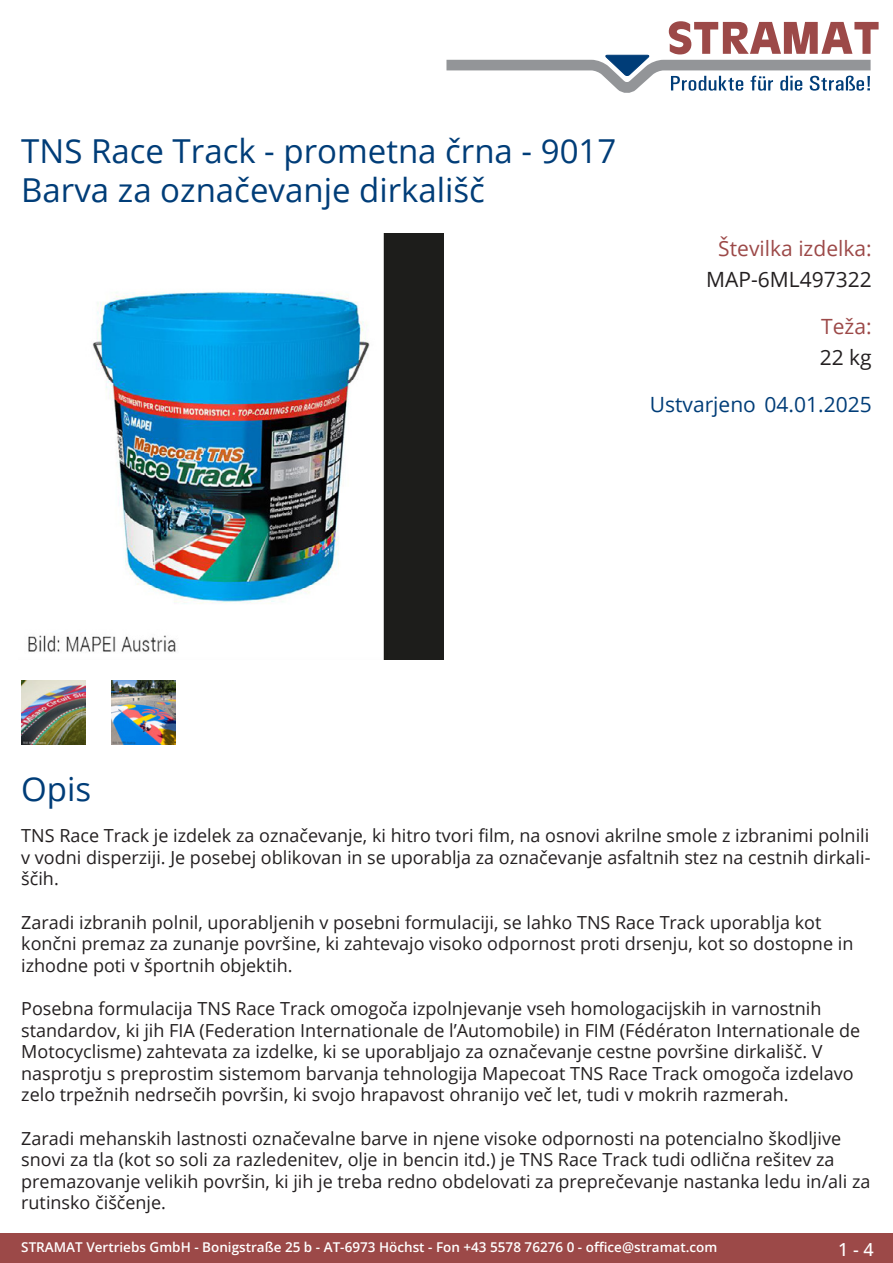
<style>
.page{position:relative;width:893px;height:1263px;background:#fff}
.page>*{position:absolute;margin:0;border:0;box-sizing:border-box;transform-origin:0 0}
.Produkttitel{font:33px/39.6px "Open Sans";color:#003d78}
.TechDaten_Überschrif{font:21px "Open Sans";color:#9c4948}
.Erstellungsdatum{font:21px "Open Sans";color:#003d78}
.TechDaten_Inhalt{font:21px "Open Sans";color:#231f20}
.Beschreibung_Text{font:18px/21.6px "Open Sans";color:#231f20}
.t1{font:500 18px "Open Sans";color:#fff}
.t2{font:600 13.5px "Open Sans";color:#fff}
</style>
<div class="page">
<div style="left:0;top:1233px;width:893px;height:30px;background:#9c4948"></div>
<svg style="left:446px;top:21px;width:433px;height:72px"></svg>
<img style="left:28px;top:234px;width:415px;height:425px">
<img style="left:21px;top:680px;width:64px;height:64px">
<img style="left:112px;top:680px;width:63px;height:64px">
<p class="Produkttitel" style="left:21px;top:130px;width:596px">TNS Race Track - prometna črna - 9017<br>Barva za označevanje dirkališč</p>
<p class="TechDaten_Überschrif" style="left:718px;top:234px;width:155px">Številka izdelka:</p>
<p class="TechDaten_Inhalt" style="left:706px;top:265px;width:167px">MAP-6ML497322</p>
<p class="TechDaten_Überschrif" style="left:821px;top:312px;width:52px">Teža:</p>
<p class="TechDaten_Inhalt" style="left:820px;top:343px;width:54px">22 kg</p>
<p class="Erstellungsdatum" style="left:650px;top:390px;width:223px">Ustvarjeno 04.01.2025</p>
<p class="Produkttitel" style="left:21px;top:768px;width:72px">Opis</p>
<p class="Beschreibung_Text" style="left:21px;top:824px;width:850px;text-align:justify">TNS Race Track je izdelek za označevanje, ki hitro tvori film, na osnovi akrilne smole z izbranimi polnili v vodni disperziji. Je posebej oblikovan in se uporablja za označevanje asfaltnih stez na cestnih dirkali&shy;ščih.</p>
<p class="Beschreibung_Text" style="left:21px;top:911px;width:834px">Zaradi izbranih polnil, uporabljenih v posebni formulaciji, se lahko TNS Race Track uporablja kot končni premaz za zunanje površine, ki zahtevajo visoko odpornost proti drsenju, kot so dostopne in izhodne poti v športnih objektih.</p>
<p class="Beschreibung_Text" style="left:21px;top:997px;width:840px">Posebna formulacija TNS Race Track omogoča izpolnjevanje vseh homologacijskih in varnostnih standardov, ki jih FIA (Federation Internationale de l’Automobile) in FIM (Fédératon Internationale de Motocyclisme) zahtevata za izdelke, ki se uporabljajo za označevanje cestne površine dirkališč. V nasprotju s preprostim sistemom barvanja tehnologija Mapecoat TNS Race Track omogoča izdelavo zelo trpežnih nedrsečih površin, ki svojo hrapavost ohranijo več let, tudi v mokrih razmerah.</p>
<p class="Beschreibung_Text" style="left:21px;top:1127px;width:851px">Zaradi mehanskih lastnosti označevalne barve in njene visoke odpornosti na potencialno škodljive snovi za tla (kot so soli za razledenitev, olje in bencin itd.) je TNS Race Track tudi odlična rešitev za premazovanje velikih površin, ki jih je treba redno obdelovati za preprečevanje nastanka ledu in/ali za rutinsko čiščenje.</p>
<p class="t2" style="left:21px;top:1238px;width:698px">STRAMAT Vertriebs GmbH - Bonigstraße 25 b - AT-6973 Höchst - Fon +43 5578 76276 0 - office@stramat.com</p>
<p class="t1" style="left:838px;top:1237px;width:37px">1 - 4</p>
</div>
